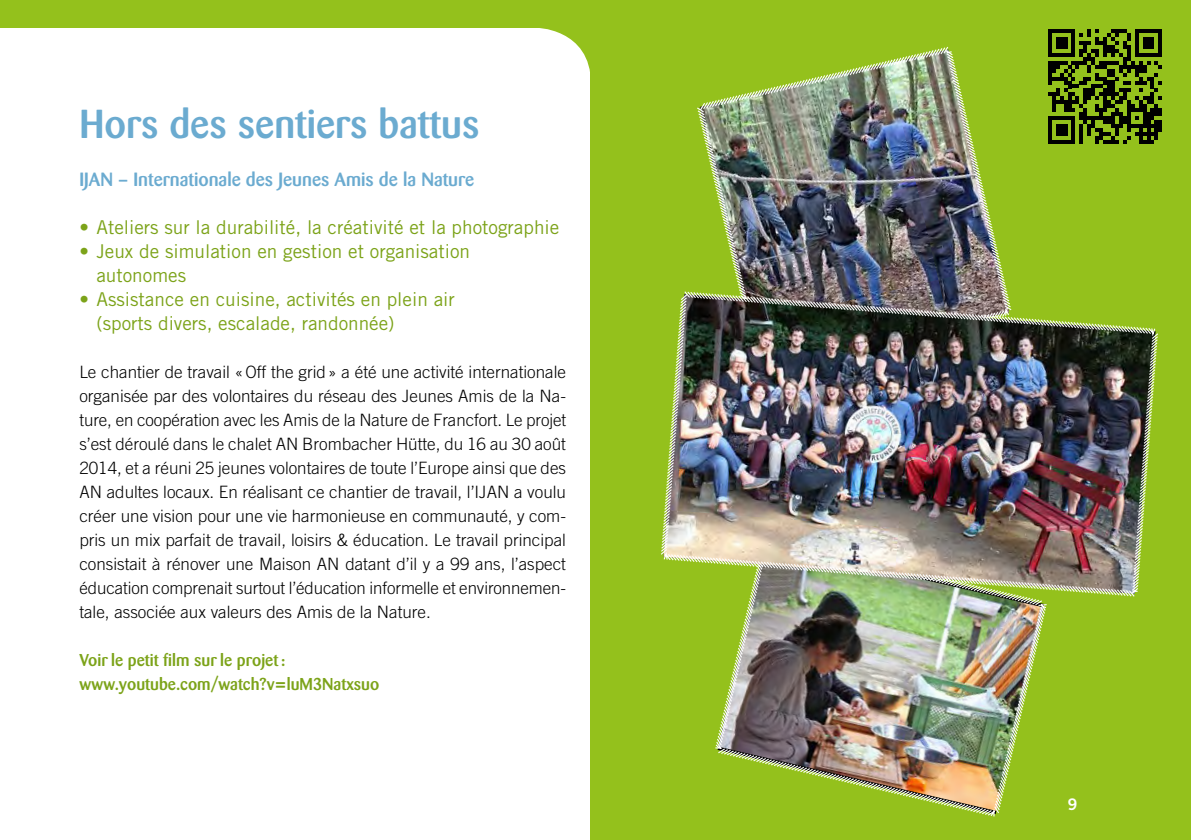
<style>
.page{position:relative;width:1191px;height:840px;background:#fff}
.page>*{position:absolute;margin:0;border:0;box-sizing:border-box;transform-origin:0 0}
.Überschrift_1{font:500 40px "Barmeno Pro";color:#6babd0}
.Fließtext_Punktelis{font:19px/24px "Trade Gothic LT Pro";color:#7ca319}
.Organisation{font:500 19px "Barmeno Pro";color:#6babd0}
.Fließtext_1__Zeile{font:300 17px/24px "Trade Gothic LT Pro";color:#000;text-align:justify}
.Infos_Links{font:500 17px/24px "Barmeno Pro";color:#7ca319}
.t1{font:16px "Trade Gothic Bold Two";color:#fff}
</style>
<div class="page">
<div style="left:591px;top:0;width:600px;height:839px;background:#94c11c"></div>
<div style="left:0;top:0;width:1191px;height:28px;background:#94c11c"></div>
<img style="left:697px;top:46px;width:310px;height:244px">
<img style="left:715px;top:597px;width:332px;height:220px">
<img style="left:661px;top:290px;width:497px;height:307px">
<svg style="left:540px;top:28px;width:51px;height:56px"></svg>
<svg style="left:1048px;top:29px;width:114px;height:115px"></svg>
<hr style="left:1158px;top:120px;width:4px;height:12px;background:#000">
<p class="Überschrift_1" style="left:79px;top:98px;width:401px">Hors des sentiers battus</p>
<p class="Organisation" style="left:79px;top:166px;width:396px">IJAN – Internationale des Jeunes Amis de la Nature</p>
<p class="Fließtext_Punktelis" style="left:79px;top:214px;width:481px">• Ateliers sur la durabilité, la créativité et la photographie</p>
<p class="Fließtext_Punktelis" style="left:96px;top:238px;width:375px;text-indent:-17px">• Jeux de simulation en gestion et organisation autonomes</p>
<p class="Fließtext_Punktelis" style="left:96px;top:286px;width:360px;text-indent:-17px">• Assistance en cuisine, activités en plein air (sports divers, escalade, randonnée)</p>
<p class="Fließtext_1__Zeile" style="left:79px;top:359px;width:488px">Le chantier de travail «Off the grid» a été une activité internationale organisée par des volontaires du réseau des Jeunes Amis de la Na&shy;ture, en coopération avec les Amis de la Nature de Francfort. Le projet s’est déroulé dans le chalet AN Brombacher Hütte, du 16 au 30 août 2014, et a réuni 25 jeunes volontaires de toute l’Europe ainsi que des AN adultes locaux. En réalisant ce chantier de travail, l’IJAN a voulu créer une vision pour une vie harmonieuse en communauté, y com&shy;pris un mix parfait de travail, loisirs &amp; éducation. Le travail principal consistait à rénover une Maison AN datant d’il y a 99 ans, l’aspect éducation comprenait surtout l’éducation informelle et environnemen&shy;tale, associée aux valeurs des Amis de la Nature.</p>
<p class="Infos_Links" style="left:79px;top:648px;width:301px">Voir le petit film sur le projet: www.youtube.com/watch?v=luM3Natxsuo</p>
<p class="t1" style="left:1067px;top:794px;width:11px">9</p>
</div>
